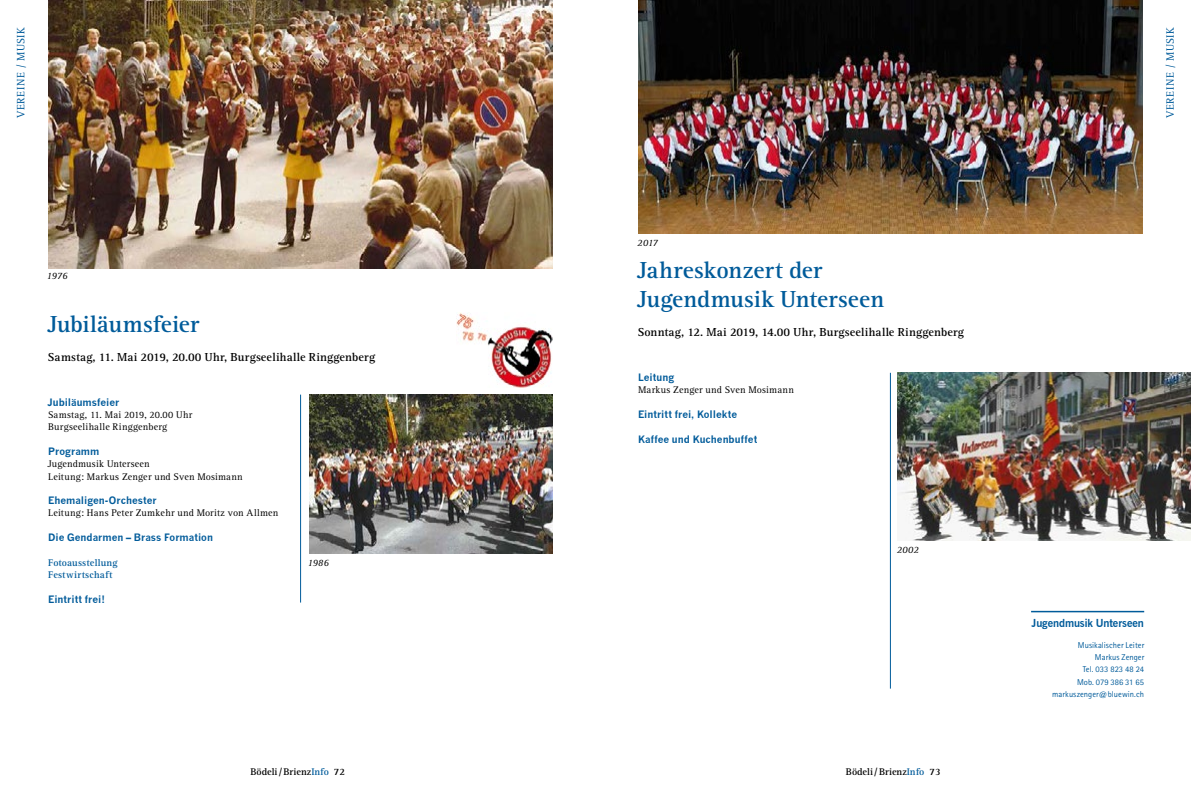
<style>
.page{position:relative;width:1191px;height:794px;background:#fff}
.page>*{position:absolute;margin:0;border:0;box-sizing:border-box;transform-origin:0 0}
.t1{font:700 24px/28.7px "Rotis Serif";color:#005b9a}
.t2{font:700 12px "Rotis Serif";letter-spacing:.01em;color:#000}
.t3{font:11px "Rotis Serif";letter-spacing:.06em;color:#005b9a}
.t4{font:700 11px "News Gothic BT";letter-spacing:-.005em;color:#005b9a}
.t5{font:10px/12.3px "Rotis Serif";letter-spacing:.02em;color:#000}
.t6{font:700 10px "News Gothic";color:#005b9a}
.t7{font:700 10px "Rotis Serif";color:#000}
.t8{font:700 10px/12.3px "Rotis Serif";letter-spacing:.015em;color:#005b9a}
.t9{font:italic 10px "Rotis Serif";letter-spacing:-.015em;color:#000}
.t10{font:8.5px/12.3px "Rotis Sans Serif";letter-spacing:.005em;color:#005b9a;text-align:right}
.s1{color:#005b9a}
</style>
<div class="page">
<img style="left:48px;top:0;width:505px;height:268px">
<img style="left:638px;top:0;width:504px;height:233px">
<img style="left:456px;top:313px;width:97px;height:74px">
<hr style="left:300px;top:394px;width:1px;height:208px;background:#005b9a">
<img style="left:309px;top:395px;width:244px;height:158px">
<img style="left:897px;top:373px;width:294px;height:167px">
<hr style="left:890px;top:373px;width:1px;height:315px;background:#005b9a">
<hr style="left:1031px;top:611px;width:113px;height:1px;background:#005b9a">
<p class="t3" style="left:14px;top:118px;width:93px;rotate:-90deg">VEREINE / MUSIK</p>
<p class="t3" style="left:1164px;top:118px;width:93px;rotate:-90deg">VEREINE / MUSIK</p>
<p class="t9" style="left:46px;top:270px;width:23px">1976</p>
<h1 class="t1" style="left:47px;top:310px;width:154px">Jubiläumsfeier</h1>
<p class="t2" style="left:48px;top:349px;width:329px">Samstag, 11. Mai 2019, 20.00 Uhr, Burgseelihalle Ringgenberg</p>
<p class="t6" style="left:47px;top:396px;width:74px">Jubiläumsfeier</p>
<p class="t5" style="left:48px;top:409px;width:146px">Samstag, 11. Mai 2019, 20.00 Uhr<br>Burgseelihalle Ringgenberg</p>
<p class="t6" style="left:48px;top:445px;width:53px">Programm</p>
<p class="t5" style="left:48px;top:458px;width:197px">Jugendmusik Unterseen<br>Leitung: Markus Zenger und Sven Mosimann</p>
<p class="t6" style="left:48px;top:494px;width:110px">Ehemaligen-Orchester</p>
<p class="t5" style="left:48px;top:507px;width:232px">Leitung: Hans Peter Zumkehr und Moritz von Allmen</p>
<p class="t6" style="left:48px;top:531px;width:166px">Die Gendarmen – Brass Formation</p>
<p class="t8" style="left:48px;top:556px;width:71px">Fotoausstellung<br>Festwirtschaft</p>
<p class="t6" style="left:48px;top:593px;width:58px">Eintritt frei!</p>
<p class="t9" style="left:307px;top:557px;width:23px">1986</p>
<p class="t9" style="left:637px;top:237px;width:22px">2017</p>
<h1 class="t1" style="left:637px;top:257px;width:249px">Jahreskonzert der<br>Jugendmusik Unterseen</h1>
<p class="t2" style="left:638px;top:325px;width:328px">Sonntag, 12. Mai 2019, 14.00 Uhr, Burgseelihalle Ringgenberg</p>
<p class="t6" style="left:638px;top:371px;width:38px">Leitung</p>
<p class="t5" style="left:638px;top:384px;width:157px">Markus Zenger und Sven Mosimann</p>
<p class="t6" style="left:638px;top:408px;width:101px">Eintritt frei, Kollekte</p>
<p class="t6" style="left:638px;top:433px;width:121px">Kaffee und Kuchenbuffet</p>
<p class="t9" style="left:896px;top:544px;width:24px">2002</p>
<p class="t7" style="left:250px;top:765px;width:96px">Bödeli/Brienz<span class="s1">Info</span> 72</p>
<p class="t7" style="left:846px;top:765px;width:96px">Bödeli/Brienz<span class="s1">Info</span> 73</p>
<p class="t4" style="left:1031px;top:616px;width:114px">Jugendmusik Unterseen</p>
<p class="t10" style="left:1052px;top:638px;width:94px">Musikalischer Leiter<br>Markus Zenger<br>Tel. 033 823 48 24<br>Mob. 079 386 31 65 markuszenger@bluewin.ch</p>
</div>
